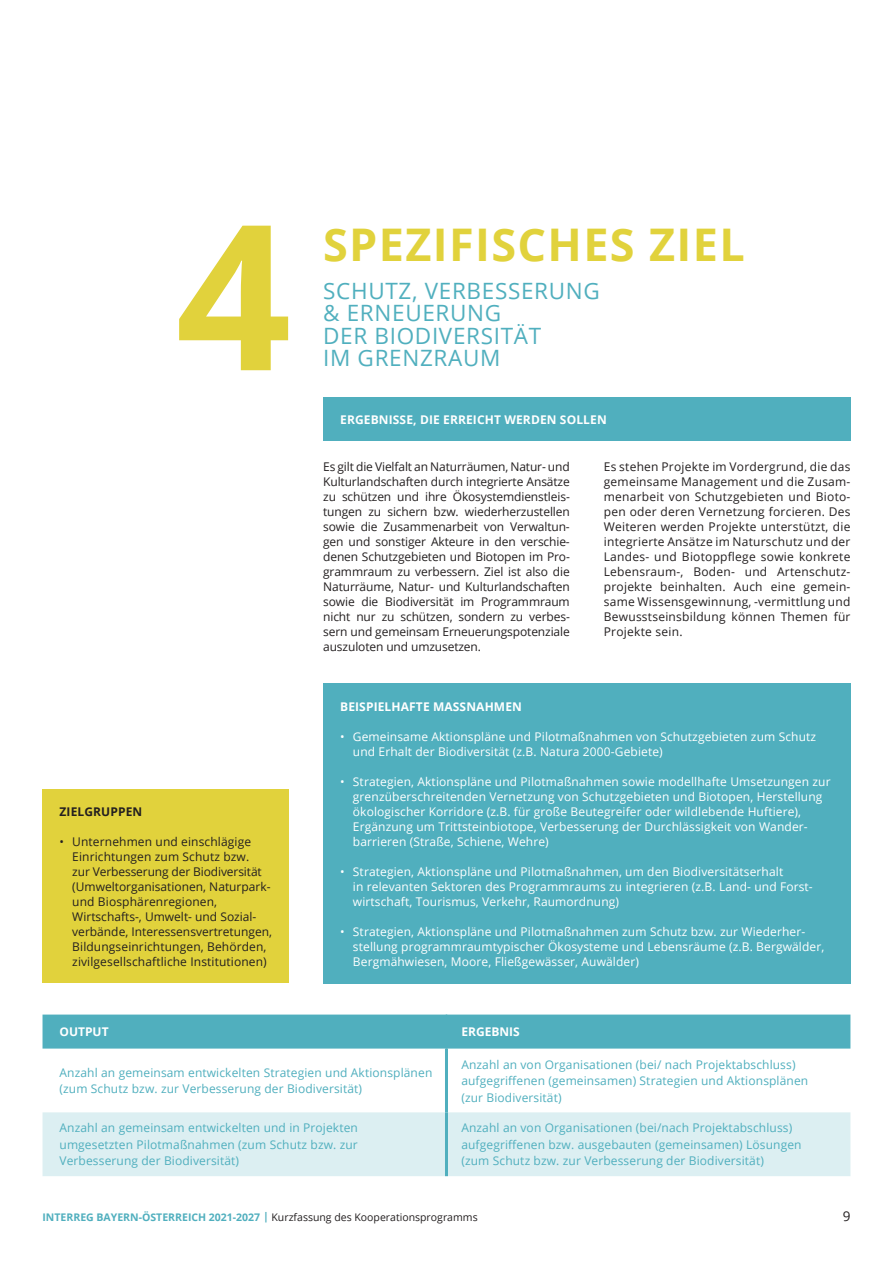
<style>
.page{position:relative;width:893px;height:1263px;background:#fff}
.page>*{position:absolute;margin:0;border:0;box-sizing:border-box;transform-origin:0 0}
.t1{font:700 202.5px "Open Sans";color:#e1d23c}
.t2{font:700 45px "Open Sans";letter-spacing:.03em;color:#e1d23c}
.t3{font:22.5px/22.5px "Open Sans";letter-spacing:.03em;color:#50afbe}
.t4{font:13.5px "Open Sans";color:#231f20}
.t5{font:12px/15px "Open Sans";letter-spacing:.01em;color:#231f20;text-align:justify}
.t6{font:12px/15px "Open Sans";letter-spacing:.01em;color:#fff}
.t7{font:12px/16.5px "Open Sans";letter-spacing:.01em;color:#50afbe}
.t8{font:700 12px "Open Sans";letter-spacing:.01em;color:#fff}
.t9{font:700 12px "Open Sans";letter-spacing:.01em;color:#231f20}
.t10{font:700 10.5px "Open Sans";color:#50afbe}
.s1{font-weight:400;color:#231f20}
</style>
<div class="page">
<div style="left:323px;top:398px;width:527px;height:43px;background:#50afbe"></div>
<div style="left:323px;top:683px;width:527px;height:300px;background:#50afbe"></div>
<div style="left:43px;top:790px;width:246px;height:193px;background:#e1d23c"></div>
<div style="left:43px;top:1014px;width:807px;height:34px;background:#50afbe"></div>
<div style="left:43px;top:1112px;width:807px;height:64px;background:#dceff2"></div>
<hr style="left:446px;top:1014px;width:1px;height:34px;background:#50afbe">
<hr style="left:445px;top:1048px;width:3px;height:64px;background:#50afbe">
<hr style="left:445px;top:1112px;width:3px;height:64px;background:#50afbe">
<h1 class="t1" style="left:176px;top:154px;width:117px">4</h1>
<p class="t9" style="left:60px;top:803px;width:84px">ZIELGRUPPEN</p>
<p class="t5" style="left:72px;top:834px;width:201px;text-align:left;text-indent:-13px">• Unternehmen und einschlägige Einrichtungen zum Schutz bzw.<br>zur Verbesserung der Biodiversität (Umweltorganisationen, Naturpark&shy;und Biosphärenregionen, Wirtschafts-, Umwelt- und Sozial&shy;verbände, Interessensvertretungen, Bildungseinrichtungen, Behörden, zivilgesellschaftliche Institutionen)</p>
<h2 class="t2" style="left:323px;top:213px;width:423px">SPEZIFISCHES ZIEL</h2>
<h3 class="t3" style="left:323px;top:278px;width:278px">SCHUTZ, VERBESSERUNG &amp; ERNEUERUNG<br>DER BIODIVERSITÄT<br>IM GRENZRAUM</h3>
<p class="t8" style="left:340px;top:411px;width:268px">ERGEBNISSE, DIE ERREICHT WERDEN SOLLEN</p>
<p class="t5" style="left:323px;top:459px;width:248px">Es gilt die Vielfalt an Naturräumen, Natur- und Kulturlandschaften durch integrierte Ansätze zu schützen und ihre Ökosystemdienstleis&shy;tungen zu sichern bzw. wiederherzustellen sowie die Zusammenarbeit von Verwaltun&shy;gen und sonstiger Akteure in den verschie&shy;denen Schutzgebieten und Biotopen im Pro&shy;grammraum zu verbessern. Ziel ist also die Naturräume, Natur- und Kulturlandschaften sowie die Biodiversität im Programmraum nicht nur zu schützen, sondern zu verbes&shy;sern und gemeinsam Erneuerungspotenziale auszuloten und umzusetzen.</p>
<p class="t5" style="left:604px;top:459px;width:248px">Es stehen Projekte im Vordergrund, die das gemeinsame Management und die Zusam&shy;menarbeit von Schutzgebieten und Bioto&shy;pen oder deren Vernetzung forcieren. Des Weiteren werden Projekte unterstützt, die integrierte Ansätze im Naturschutz und der Landes- und Biotoppflege sowie konkrete Lebensraum-, Boden- und Artenschutz&shy;projekte beinhalten. Auch eine gemein&shy;same Wissensgewinnung, -vermittlung und Bewusstseinsbildung können Themen für Projekte sein.</p>
<p class="t8" style="left:340px;top:698px;width:183px">BEISPIELHAFTE MASSNAHMEN</p>
<p class="t6" style="left:353px;top:729px;width:465px;text-indent:-13px">• Gemeinsame Aktionspläne und Pilotmaßnahmen von Schutzgebieten zum Schutz und Erhalt der Biodiversität (z.B. Natura 2000-Gebiete)</p>
<p class="t6" style="left:353px;top:774px;width:479px;text-indent:-13px">• Strategien, Aktionspläne und Pilotmaßnahmen sowie modellhafte Umsetzungen zur grenzüberschreitenden Vernetzung von Schutzgebieten und Biotopen, Herstellung ökologischer Korridore (z.B. für große Beutegreifer oder wildlebende Huftiere), Ergänzung um Trittsteinbiotope, Verbesserung der Durchlässigkeit von Wander&shy;barrieren (Straße, Schiene, Wehre)</p>
<p class="t6" style="left:353px;top:864px;width:461px;text-indent:-13px">• Strategien, Aktionspläne und Pilotmaßnahmen, um den Biodiversitätserhalt<br>in relevanten Sektoren des Programmraums zu integrieren (z.B. Land- und Forst&shy;wirtschaft, Tourismus, Verkehr, Raumordnung)</p>
<p class="t6" style="left:353px;top:924px;width:473px;text-indent:-13px">• Strategien, Aktionspläne und Pilotmaßnahmen zum Schutz bzw. zur Wiederher&shy;stellung programmraumtypischer Ökosysteme und Lebensräume (z.B. Bergwälder,<br>Bergmähwiesen, Moore, Fließgewässer, Auwälder)</p>
<p class="t8" style="left:60px;top:1023px;width:51px">OUTPUT</p>
<p class="t8" style="left:461px;top:1023px;width:60px">ERGEBNIS</p>
<p class="t7" style="left:60px;top:1064px;width:374px">Anzahl an gemeinsam entwickelten Strategien und Aktionsplänen (zum Schutz bzw. zur Verbesserung der Biodiversität)</p>
<p class="t7" style="left:461px;top:1056px;width:348px">Anzahl an von Organisationen (bei/ nach Projektabschluss) aufgegriffenen (gemeinsamen) Strategien und Aktionsplänen (zur Biodiversität)</p>
<p class="t7" style="left:60px;top:1119px;width:300px;text-align:justify">Anzahl an gemeinsam entwickelten und in Projekten umgesetzten Pilotmaßnahmen (zum Schutz bzw. zur Verbesserung der Biodiversität)</p>
<p class="t7" style="left:461px;top:1119px;width:342px">Anzahl an von Organisationen (bei/nach Projektabschluss) aufgegriffenen bzw. ausgebauten (gemeinsamen) Lösungen (zum Schutz bzw. zur Verbesserung der Biodiversität)</p>
<p class="t10" style="left:43px;top:1210px;width:437px">INTERREG BAYERN-ÖSTERREICH 2021-2027 | <span class="s1">Kurzfassung des Kooperationsprogramms</span></p>
<p class="t4" style="left:843px;top:1207px;width:9px">9</p>
</div>
